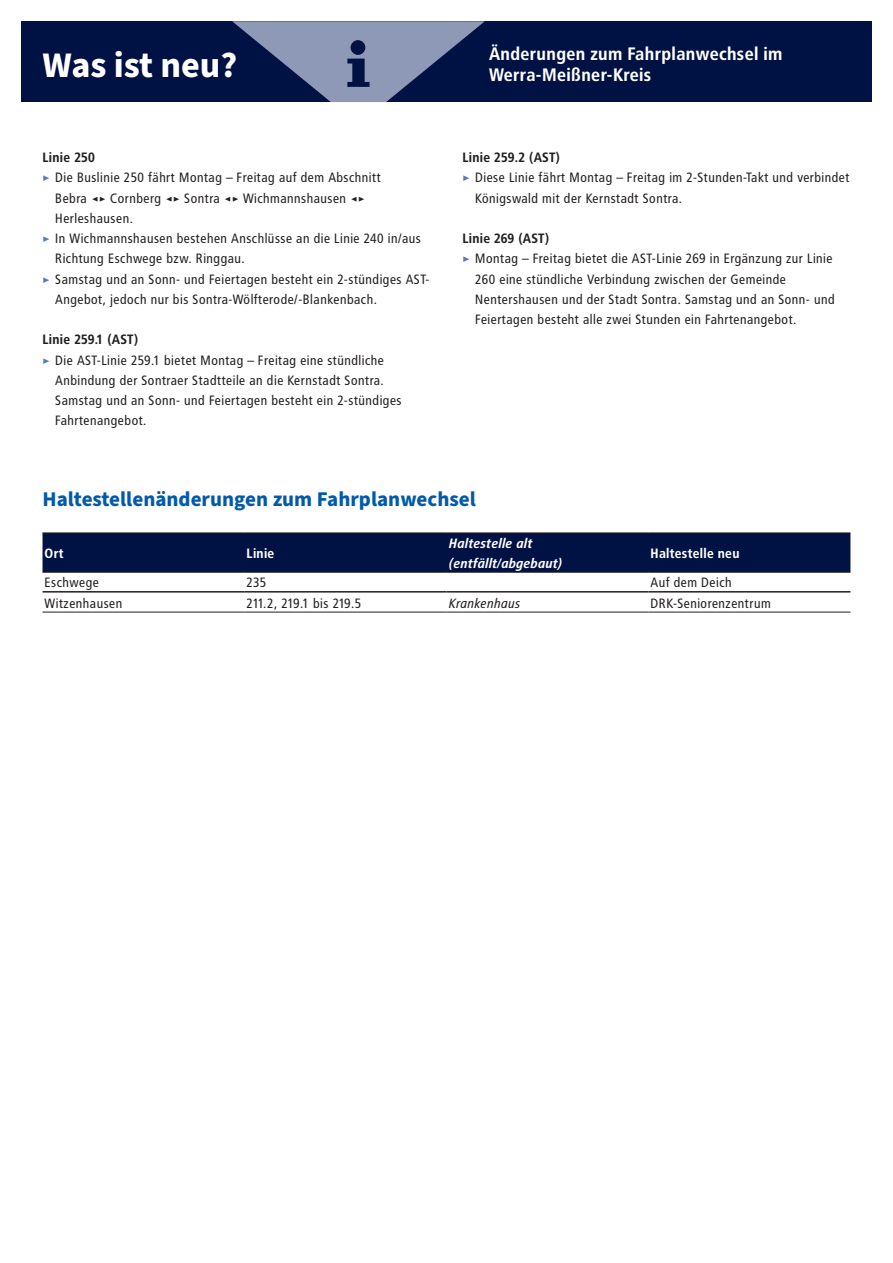
<style>
.page{position:relative;width:893px;height:1263px;background:#fff}
.page>*{position:absolute;margin:0;border:0;box-sizing:border-box;transform-origin:0 0}
.t1{font:700 36px "Source Sans Pro";color:#fff}
.t2{font:700 21px "Source Sans Pro";color:#015aaa}
.t3{font:700 18px/21.6px "Transit OT";color:#fff}
.t4{font:13.5px "Transit OT";color:#231f20}
.t5{font:700 13.5px "Transit OT";color:#231f20}
.t6{font:italic 700 13.5px/20.2px "Transit OT";color:#fff}
.t7{font:700 13.5px "Transit OT";color:#fff}
.t8{font:13.5px "Transit OT";letter-spacing:-.075em;color:#231f20}
.t9{font:italic 13.5px "Transit OT";color:#231f20}
.s1{font-weight:700;color:#557bbe}
</style>
<div class="page">
<div style="left:43px;top:534px;width:807px;height:38px;background:#001143"></div>
<hr style="left:43px;top:533px;width:201px;height:1px;background:#231f20">
<hr style="left:244px;top:533px;width:202px;height:1px;background:#231f20">
<hr style="left:446px;top:533px;width:202px;height:1px;background:#231f20">
<hr style="left:648px;top:533px;width:202px;height:1px;background:#231f20">
<hr style="left:43px;top:572px;width:201px;height:1px;background:#231f20">
<hr style="left:244px;top:572px;width:202px;height:1px;background:#231f20">
<hr style="left:446px;top:572px;width:202px;height:1px;background:#231f20">
<hr style="left:648px;top:572px;width:202px;height:1px;background:#231f20">
<hr style="left:43px;top:591px;width:201px;height:1px;background:#231f20">
<hr style="left:244px;top:591px;width:202px;height:1px;background:#231f20">
<hr style="left:446px;top:591px;width:202px;height:1px;background:#231f20">
<hr style="left:648px;top:591px;width:202px;height:1px;background:#231f20">
<hr style="left:43px;top:612px;width:201px;height:1px;background:#231f20">
<hr style="left:244px;top:612px;width:202px;height:1px;background:#231f20">
<hr style="left:446px;top:612px;width:202px;height:1px;background:#231f20">
<hr style="left:648px;top:612px;width:202px;height:1px;background:#231f20">
<div style="left:21px;top:21px;width:851px;height:81px;background:#001143"></div>
<svg style="left:232px;top:21px;width:253px;height:81px"></svg>
<h1 class="t1" style="left:43px;top:40px;width:196px">Was ist neu?</h1>
<h3 class="t3" style="left:489px;top:43px;width:295px">Änderungen zum Fahrplanwechsel im<br>Werra-Meißner-Kreis</h3>
<p class="t5" style="left:43px;top:149px;width:54px">Linie 250</p>
<p class="t4" style="left:43px;top:170px;width:340px"><span class="s1">▸</span> Die Buslinie 250 fährt Montag – Freitag auf dem Abschnitt</p>
<p class="t4" style="left:55px;top:190px;width:312px">Bebra ◂▸ Cornberg ◂▸ Sontra ◂▸ Wichmannshausen ◂▸</p>
<p class="t4" style="left:55px;top:210px;width:80px">Herleshausen.</p>
<p class="t4" style="left:43px;top:230px;width:380px"><span class="s1">▸</span> In Wichmannshausen bestehen Anschlüsse an die Linie 240 in/aus</p>
<p class="t4" style="left:55px;top:251px;width:192px">Richtung Eschwege bzw. Ringgau.</p>
<p class="t4" style="left:43px;top:271px;width:389px"><span class="s1">▸</span> Samstag und an Sonn- und Feiertagen besteht ein 2-stündiges AST-</p>
<p class="t4" style="left:55px;top:291px;width:324px">Angebot, jedoch nur bis Sontra-Wölfterode/-Blankenbach.</p>
<p class="t5" style="left:43px;top:332px;width:97px">Linie 259.1 (AST)</p>
<p class="t4" style="left:43px;top:352px;width:343px"><span class="s1">▸</span> Die AST-Linie 259.1 bietet Montag – Freitag eine stündliche</p>
<p class="t4" style="left:55px;top:372px;width:331px">Anbindung der Sontraer Stadtteile an die Kernstadt Sontra.</p>
<p class="t4" style="left:55px;top:392px;width:348px">Samstag und an Sonn- und Feiertagen besteht ein 2-stündiges</p>
<p class="t4" style="left:55px;top:413px;width:93px">Fahrtenangebot.</p>
<p class="t5" style="left:462px;top:149px;width:99px">Linie 259.2 (AST)</p>
<p class="t4" style="left:462px;top:170px;width:389px"><span class="s1">▸</span> Diese Linie fährt Montag – Freitag im 2-Stunden-Takt und verbindet</p>
<p class="t4" style="left:475px;top:190px;width:209px">Königswald mit der Kernstadt Sontra.</p>
<p class="t5" style="left:462px;top:230px;width:89px">Linie 269 (AST)</p>
<p class="t4" style="left:462px;top:251px;width:372px"><span class="s1">▸</span> Montag – Freitag bietet die AST-Linie 269 in Ergänzung zur Linie</p>
<p class="t4" style="left:475px;top:271px;width:313px">260 eine stündliche Verbindung zwischen der Gemeinde</p>
<p class="t4" style="left:475px;top:291px;width:362px">Nentershausen und der Stadt Sontra. Samstag und an Sonn- und</p>
<p class="t4" style="left:475px;top:311px;width:323px">Feiertagen besteht alle zwei Stunden ein Fahrtenangebot.</p>
<h2 class="t2" style="left:43px;top:485px;width:435px">Haltestellenänderungen zum Fahrplanwechsel</h2>
<p class="t7" style="left:45px;top:545px;width:21px">Ort</p>
<p class="t7" style="left:247px;top:545px;width:30px">Linie</p>
<p class="t6" style="left:449px;top:533px;width:115px">Haltestelle alt (entfällt/abgebaut)</p>
<p class="t7" style="left:651px;top:545px;width:91px">Haltestelle neu</p>
<p class="t4" style="left:45px;top:575px;width:56px">Eschwege</p>
<p class="t4" style="left:247px;top:575px;width:22px">235</p>
<p class="t4" style="left:651px;top:575px;width:83px">Auf dem Deich</p>
<p class="t4" style="left:45px;top:595px;width:80px">Witzenhausen</p>
<p class="t8" style="left:247px;top:595px;width:117px">211.2, 219.1 bis 219.5</p>
<p class="t9" style="left:449px;top:595px;width:73px">Krankenhaus</p>
<p class="t4" style="left:651px;top:595px;width:122px">DRK-Seniorenzentrum</p>
</div>
